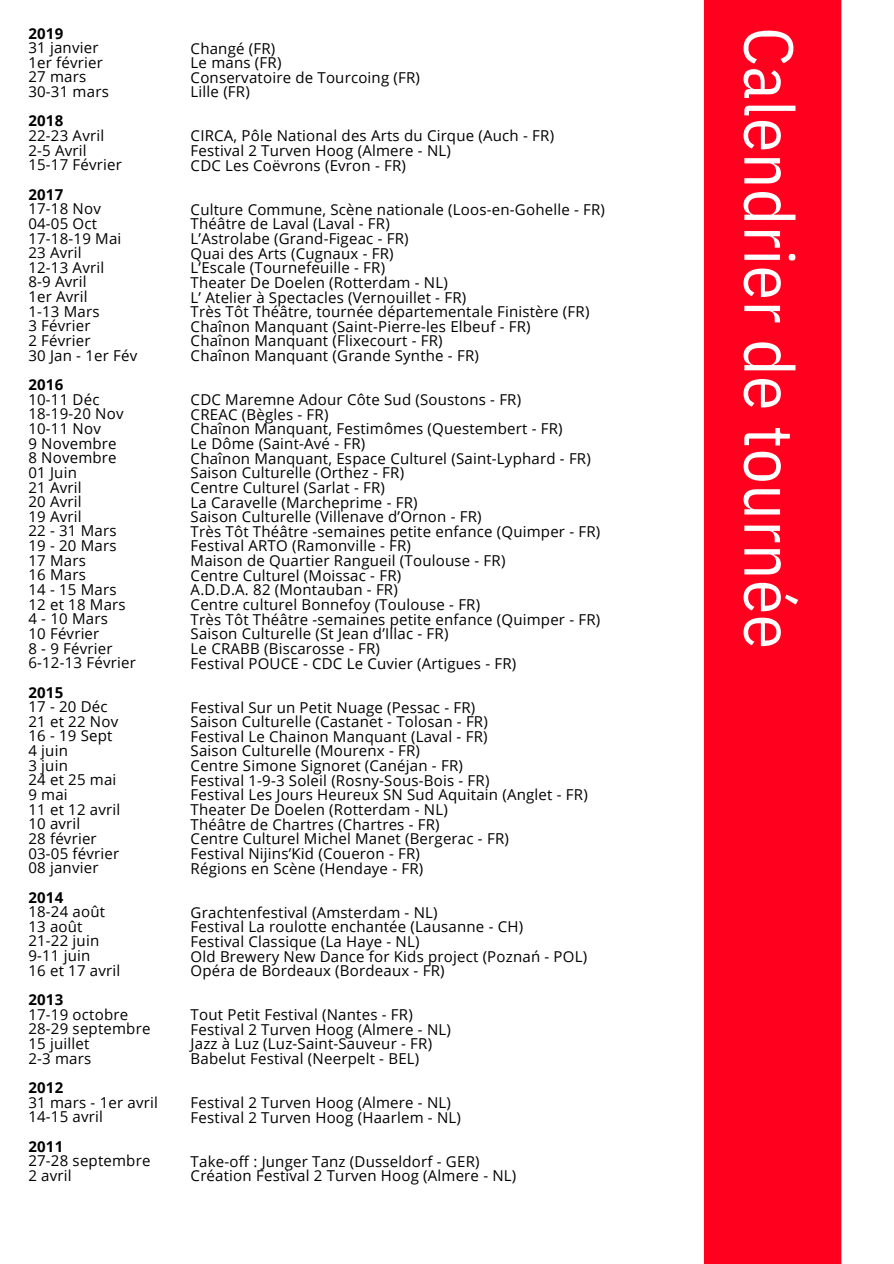
<style>
.page{position:relative;width:894px;height:1264px;background:#fff}
.page>*{position:absolute;margin:0;border:0;box-sizing:border-box;transform-origin:0 0}
.t1{font:69px "IBM Plex Sans Cond";letter-spacing:.01em;color:#fff}
.t2{font:15px/14.7px "Open Sans";letter-spacing:.015em;color:#000}
.t3{font:700 15px "Open Sans";letter-spacing:.015em;color:#000}
</style>
<div class="page">
<div style="left:703px;top:0;width:138px;height:1263px;background:#ff001f"></div>
<p class="t3" style="left:28px;top:22px;width:36px">2019</p>
<p class="t2" style="left:28px;top:40px;width:72px">31 janvier</p>
<p class="t2" style="left:28px;top:55px;width:76px">1er février</p>
<p class="t2" style="left:28px;top:69px;width:59px">27 mars</p>
<p class="t2" style="left:28px;top:84px;width:82px">30-31 mars</p>
<p class="t3" style="left:28px;top:110px;width:36px">2018</p>
<p class="t2" style="left:28px;top:128px;width:77px">22-23 Avril</p>
<p class="t2" style="left:28px;top:142px;width:60px">2-5 Avril</p>
<p class="t2" style="left:28px;top:157px;width:95px">15-17 Février</p>
<p class="t3" style="left:28px;top:184px;width:36px">2017</p>
<p class="t2" style="left:28px;top:201px;width:74px">17-18 Nov</p>
<p class="t2" style="left:28px;top:216px;width:70px">04-05 Oct</p>
<p class="t2" style="left:28px;top:230px;width:94px">17-18-19 Mai</p>
<p class="t2" style="left:28px;top:245px;width:55px">23 Avril</p>
<p class="t2" style="left:28px;top:260px;width:77px">12-13 Avril</p>
<p class="t2" style="left:28px;top:274px;width:60px">8-9 Avril</p>
<p class="t2" style="left:28px;top:289px;width:61px">1er Avril</p>
<p class="t2" style="left:28px;top:303px;width:73px">1-13 Mars</p>
<p class="t2" style="left:28px;top:318px;width:64px">3 Février</p>
<p class="t2" style="left:28px;top:333px;width:64px">2 Février</p>
<p class="t2" style="left:28px;top:347px;width:110px">30 Jan - 1er Fév</p>
<p class="t3" style="left:28px;top:374px;width:36px">2016</p>
<p class="t2" style="left:28px;top:391px;width:97px">10-11 Déc<br>18-19-20 Nov<br>10-11 Nov</p>
<p class="t2" style="left:28px;top:435px;width:90px">9 Novembre</p>
<p class="t2" style="left:28px;top:450px;width:90px">8 Novembre</p>
<p class="t2" style="left:28px;top:464px;width:50px">01 Juin</p>
<p class="t2" style="left:28px;top:479px;width:55px">21 Avril</p>
<p class="t2" style="left:28px;top:494px;width:55px">20 Avril</p>
<p class="t2" style="left:28px;top:508px;width:55px">19 Avril</p>
<p class="t2" style="left:28px;top:523px;width:90px">22 - 31 Mars</p>
<p class="t2" style="left:28px;top:538px;width:90px">19 - 20 Mars</p>
<p class="t2" style="left:28px;top:552px;width:59px">17 Mars</p>
<p class="t2" style="left:28px;top:567px;width:59px">16 Mars</p>
<p class="t2" style="left:28px;top:582px;width:90px">14 - 15 Mars</p>
<p class="t2" style="left:28px;top:596px;width:99px">12 et 18 Mars</p>
<p class="t2" style="left:28px;top:611px;width:81px">4 - 10 Mars</p>
<p class="t2" style="left:28px;top:625px;width:72px">10 Février</p>
<p class="t2" style="left:28px;top:640px;width:109px">8 - 9 Février<br>6-12-13 Février</p>
<p class="t3" style="left:28px;top:681px;width:36px">2015</p>
<p class="t2" style="left:28px;top:699px;width:81px">17 - 20 Déc</p>
<p class="t2" style="left:28px;top:713px;width:91px">21 et 22 Nov</p>
<p class="t2" style="left:28px;top:728px;width:86px">16 - 19 Sept</p>
<p class="t2" style="left:28px;top:743px;width:41px">4 juin</p>
<p class="t2" style="left:28px;top:757px;width:41px">3 juin</p>
<p class="t2" style="left:28px;top:772px;width:89px">24 et 25 mai</p>
<p class="t2" style="left:28px;top:786px;width:41px">9 mai</p>
<p class="t2" style="left:28px;top:801px;width:93px">11 et 12 avril</p>
<p class="t2" style="left:28px;top:816px;width:53px">10 avril</p>
<p class="t2" style="left:28px;top:830px;width:70px">28 février</p>
<p class="t2" style="left:28px;top:845px;width:92px">03-05 février</p>
<p class="t2" style="left:28px;top:860px;width:72px">08 janvier</p>
<p class="t3" style="left:28px;top:886px;width:36px">2014</p>
<p class="t2" style="left:28px;top:904px;width:78px">18-24 août</p>
<p class="t2" style="left:28px;top:918px;width:56px">13 août</p>
<p class="t2" style="left:28px;top:933px;width:72px">21-22 juin</p>
<p class="t2" style="left:28px;top:947px;width:64px">9-11 juin</p>
<p class="t2" style="left:28px;top:962px;width:93px">16 et 17 avril</p>
<p class="t3" style="left:28px;top:989px;width:36px">2013</p>
<p class="t2" style="left:28px;top:1006px;width:123px">17-19 octobre<br>28-29 septembre<br>15 juillet</p>
<p class="t2" style="left:28px;top:1050px;width:64px">2-3 mars</p>
<p class="t3" style="left:28px;top:1076px;width:36px">2012</p>
<p class="t2" style="left:28px;top:1094px;width:131px">31 mars - 1er avril<br>14-15 avril</p>
<p class="t3" style="left:28px;top:1135px;width:36px">2011</p>
<p class="t2" style="left:28px;top:1152px;width:123px">27-28 septembre<br>2 avril</p>
<p class="t2" style="left:191px;top:40px;width:86px">Changé (FR)</p>
<p class="t2" style="left:191px;top:55px;width:92px">Le mans (FR)</p>
<p class="t2" style="left:191px;top:70px;width:231px">Conservatoire de Tourcoing (FR)</p>
<p class="t2" style="left:191px;top:84px;width:61px">Lille (FR)</p>
<p class="t2" style="left:191px;top:128px;width:365px">CIRCA, Pôle National des Arts du Cirque (Auch - FR)</p>
<p class="t2" style="left:191px;top:143px;width:262px">Festival 2 Turven Hoog (Almere - NL)</p>
<p class="t2" style="left:191px;top:157px;width:217px">CDC Les Coëvrons (Evron - FR)</p>
<p class="t2" style="left:191px;top:201px;width:416px">Culture Commune, Scène nationale (Loos-en-Gohelle - FR)<br>Théâtre de Laval (Laval - FR)</p>
<p class="t2" style="left:191px;top:231px;width:219px">L’Astrolabe (Grand-Figeac - FR)</p>
<p class="t2" style="left:191px;top:245px;width:204px">Quai des Arts (Cugnaux - FR)</p>
<p class="t2" style="left:191px;top:260px;width:196px">L’Escale (Tournefeuille - FR)</p>
<p class="t2" style="left:191px;top:275px;width:259px">Theater De Doelen (Rotterdam - NL)</p>
<p class="t2" style="left:191px;top:289px;width:277px">L’ Atelier à Spectacles (Vernouillet - FR)</p>
<p class="t2" style="left:191px;top:304px;width:400px">Très Tôt Théâtre, tournée départementale Finistère (FR)<br>Chaînon Manquant (Saint-Pierre-les Elbeuf - FR)</p>
<p class="t2" style="left:191px;top:333px;width:253px">Chaînon Manquant (Flixecourt - FR)</p>
<p class="t2" style="left:191px;top:348px;width:290px">Chaînon Manquant (Grande Synthe - FR)</p>
<p class="t2" style="left:191px;top:392px;width:332px">CDC Maremne Adour Côte Sud (Soustons - FR)</p>
<p class="t2" style="left:191px;top:406px;width:139px">CREAC (Bègles - FR)</p>
<p class="t2" style="left:191px;top:421px;width:373px">Chaînon Manquant, Festimômes (Questembert - FR)</p>
<p class="t2" style="left:191px;top:436px;width:176px">Le Dôme (Saint-Avé - FR)</p>
<p class="t2" style="left:191px;top:450px;width:401px">Chaînon Manquant, Espace Culturel (Saint-Lyphard - FR)<br>Saison Culturelle (Orthez - FR)</p>
<p class="t2" style="left:191px;top:479px;width:196px">Centre Culturel (Sarlat - FR)</p>
<p class="t2" style="left:191px;top:494px;width:228px">La Caravelle (Marcheprime - FR)</p>
<p class="t2" style="left:191px;top:509px;width:292px">Saison Culturelle (Villenave d’Ornon - FR)</p>
<p class="t2" style="left:191px;top:523px;width:411px">Très Tôt Théâtre -semaines petite enfance (Quimper - FR)<br>Festival ARTO (Ramonville - FR)</p>
<p class="t2" style="left:191px;top:553px;width:316px">Maison de Quartier Rangueil (Toulouse - FR)</p>
<p class="t2" style="left:191px;top:567px;width:212px">Centre Culturel (Moissac - FR)</p>
<p class="t2" style="left:191px;top:582px;width:209px">A.D.D.A. 82 (Montauban - FR)</p>
<p class="t2" style="left:191px;top:597px;width:291px">Centre culturel Bonnefoy (Toulouse - FR)</p>
<p class="t2" style="left:191px;top:611px;width:411px">Très Tôt Théâtre -semaines petite enfance (Quimper - FR)<br>Saison Culturelle (St Jean d’Illac - FR)</p>
<p class="t2" style="left:191px;top:640px;width:191px">Le CRABB (Biscarosse - FR)</p>
<p class="t2" style="left:191px;top:655px;width:327px">Festival POUCE - CDC Le Cuvier (Artigues - FR)</p>
<p class="t2" style="left:191px;top:699px;width:286px">Festival Sur un Petit Nuage (Pessac - FR)</p>
<p class="t2" style="left:191px;top:714px;width:298px">Saison Culturelle (Castanet - Tolosan - FR)</p>
<p class="t2" style="left:191px;top:728px;width:298px">Festival Le Chainon Manquant (Laval - FR)</p>
<p class="t2" style="left:191px;top:743px;width:231px">Saison Culturelle (Mourenx - FR)</p>
<p class="t2" style="left:191px;top:758px;width:274px">Centre Simone Signoret (Canéjan - FR)</p>
<p class="t2" style="left:191px;top:772px;width:300px">Festival 1-9-3 Soleil (Rosny-Sous-Bois - FR)</p>
<p class="t2" style="left:191px;top:787px;width:398px">Festival Les Jours Heureux SN Sud Aquitain (Anglet - FR)<br>Theater De Doelen (Rotterdam - NL)</p>
<p class="t2" style="left:191px;top:816px;width:250px">Théâtre de Chartres (Chartres - FR)</p>
<p class="t2" style="left:191px;top:831px;width:320px">Centre Culturel Michel Manet (Bergerac - FR)</p>
<p class="t2" style="left:191px;top:845px;width:231px">Festival Nijins’Kid (Coueron - FR)</p>
<p class="t2" style="left:191px;top:860px;width:234px">Régions en Scène (Hendaye - FR)</p>
<p class="t2" style="left:191px;top:904px;width:248px">Grachtenfestival (Amsterdam - NL)</p>
<p class="t2" style="left:191px;top:919px;width:334px">Festival La roulotte enchantée (Lausanne - CH)</p>
<p class="t2" style="left:191px;top:933px;width:230px">Festival Classique (La Haye - NL)</p>
<p class="t2" style="left:191px;top:948px;width:398px">Old Brewery New Dance for Kids project (Poznań - POL)<br>Opéra de Bordeaux (Bordeaux - FR)</p>
<p class="t2" style="left:191px;top:1006px;width:223px">Tout Petit Festival (Nantes - FR)</p>
<p class="t2" style="left:191px;top:1021px;width:262px">Festival 2 Turven Hoog (Almere - NL)</p>
<p class="t2" style="left:191px;top:1036px;width:243px">Jazz à Luz (Luz-Saint-Sauveur - FR)</p>
<p class="t2" style="left:191px;top:1050px;width:230px">Babelut Festival (Neerpelt - BEL)</p>
<p class="t2" style="left:191px;top:1094px;width:262px">Festival 2 Turven Hoog (Almere - NL)</p>
<p class="t2" style="left:191px;top:1109px;width:272px">Festival 2 Turven Hoog (Haarlem - NL)</p>
<p class="t2" style="left:191px;top:1153px;width:290px">Take-off : Junger Tanz (Dusseldorf - GER)</p>
<p class="t2" style="left:191px;top:1167px;width:327px">Création Festival 2 Turven Hoog (Almere - NL)</p>
<p class="t1" style="left:814px;top:27px;width:623px;rotate:90deg">Calendrier de tournée</p>
</div>
